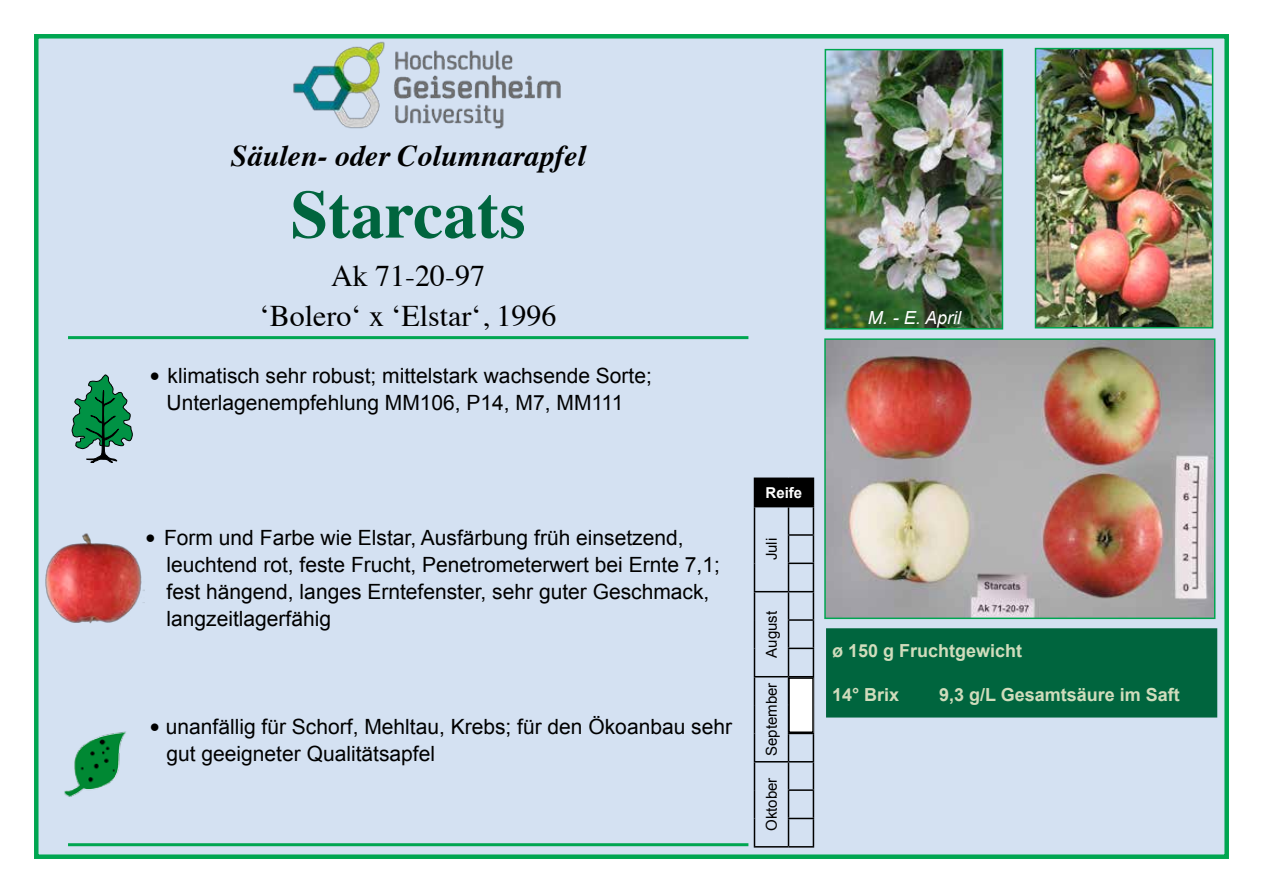
<style>
.page{position:relative;width:1263px;height:893px;background:#fff}
.page>*{position:absolute;margin:0;border:0;box-sizing:border-box;transform-origin:0 0}
.t1{font:700 67.5px "Times";color:#00653e}
.t2{font:30px/40.5px "Times";color:#000;text-align:center}
.t3{font:italic 700 30px "Times";color:#000}
.t4{font:21px/27px "Arial";color:#000}
.t5{font:700 18px "Arial";color:#d0dcbc}
.t6{font:italic 18px "Arial";color:#fff}
.t7{font:15px "Arial";color:#000}
.t8{font:700 15px "Arial";color:#fff}
.s1{font-size:30px}
</style>
<div class="page">
<div style="left:34px;top:34px;width:1195px;height:825px;background:#d4e1f2;border:4px solid #00a651"></div>
<hr style="left:68px;top:336px;width:680px;height:3px;background:#00a651">
<hr style="left:68px;top:843px;width:680px;height:3px;background:#00a651">
<img style="left:277px;top:37px;width:298px;height:92px">
<div style="left:754px;top:478px;width:59px;height:29px;background:#000"></div>
<hr style="left:754px;top:591px;width:34px;height:1px;background:#000">
<hr style="left:754px;top:676px;width:34px;height:1px;background:#000">
<hr style="left:754px;top:761px;width:34px;height:1px;background:#000">
<hr style="left:754px;top:846px;width:34px;height:2px;background:#000">
<hr style="left:788px;top:846px;width:26px;height:2px;background:#000">
<hr style="left:754px;top:477px;width:34px;height:2px;background:#000">
<svg style="left:754px;top:507px;width:1px;height:339px"></svg>
<hr style="left:788px;top:477px;width:26px;height:2px;background:#000">
<svg style="left:788px;top:479px;width:26px;height:367px"></svg>
<div style="left:789px;top:678px;width:24px;height:54px;background:#fff"></div>
<div style="left:788px;top:677px;width:26px;height:56px;border:2px solid #000"></div>
<img style="left:827px;top:341px;width:385px;height:275px">
<div style="left:824px;top:338px;width:391px;height:281px;border:2px solid #00a651"></div>
<img style="left:1038px;top:51px;width:172px;height:274px">
<div style="left:1035px;top:48px;width:178px;height:280px;border:2px solid #00a651"></div>
<img style="left:828px;top:52px;width:172px;height:275px">
<div style="left:825px;top:49px;width:178px;height:281px;border:2px solid #00a651"></div>
<svg style="left:72px;top:374px;width:61px;height:89px"></svg>
<img style="left:64px;top:731px;width:62px;height:66px">
<img style="left:45px;top:533px;width:100px;height:91px">
<div style="left:826px;top:628px;width:391px;height:89px;background:#00653e"></div>
<h2 class="t3" style="left:231px;top:127px;width:357px">Säulen- oder Columnarapfel</h2>
<h1 class="t1" style="left:291px;top:150px;width:236px">Starcats</h1>
<h2 class="t2" style="left:260px;top:253px;width:298px">Ak 71-20-97<br>‘Bolero‘ x ‘Elstar‘, 1996</h2>
<p class="t4" style="left:150px;top:362px;width:504px;text-align:center"><span class="s1">•</span> klimatisch sehr robust; mittelstark wachsende Sorte;<br>Unterlagenempfehlung MM106, P14, M7, MM111</p>
<p class="t4" style="left:167px;top:524px;width:555px;text-indent:-21px"><span class="s1">•</span> Form und Farbe wie Elstar, Ausfärbung früh einsetzend, leuchtend rot, feste Frucht, Penetrometerwert bei Ernte 7,1; fest hängend, langes Erntefenster, sehr guter Geschmack, langzeitlagerfähig</p>
<p class="t4" style="left:167px;top:713px;width:567px;text-indent:-17px"><span class="s1">•</span> unanfällig für Schorf, Mehltau, Krebs; für den Ökoanbau sehr gut geeigneter Qualitätsapfel</p>
<p class="t6" style="left:868px;top:306px;width:95px">M. - E. April</p>
<p class="t8" style="left:766px;top:483px;width:38px">Reife</p>
<p class="t7" style="left:762px;top:560px;width:24px;rotate:-90deg">Juli</p>
<p class="t7" style="left:762px;top:658px;width:48px;rotate:-90deg">August</p>
<p class="t7" style="left:762px;top:756px;width:75px;rotate:-90deg">September</p>
<p class="t7" style="left:762px;top:831px;width:55px;rotate:-90deg">Oktober</p>
<p class="t5" style="left:832px;top:638px;width:192px">ø 150 g Fruchtgewicht</p>
<p class="t5" style="left:832px;top:683px;width:69px">14° Brix</p>
<p class="t5" style="left:939px;top:683px;width:242px">9,3 g/L Gesamtsäure im Saft</p>
</div>
